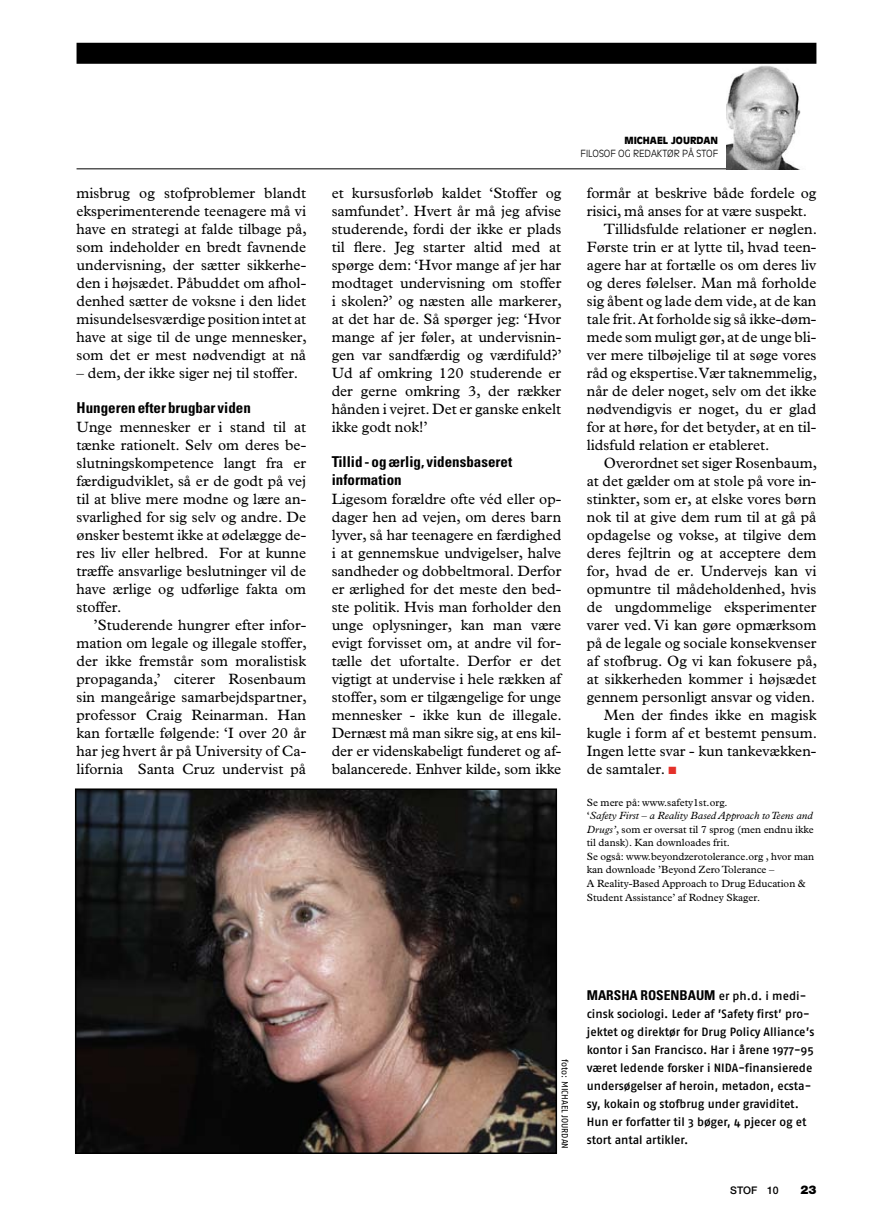
<style>
.page{position:relative;width:893px;height:1221px;background:#fff}
.page>*{position:absolute;margin:0;border:0;box-sizing:border-box;transform-origin:0 0}
.t1{font:15px/18px "Plantin";color:#000;text-align:justify}
.t2{font:700 condensed 15px/18px "Univers";color:#000}
.t3{font:700 condensed 13.5px "Univers";color:#000}
.t4{font:12px/18px "Fago No Med";letter-spacing:-.005em;color:#000}
.t5{font:900 12px "Helvetica Neue";color:#000}
.t6{font:10.5px/13.5px "Plantin";color:#000}
.t7{font:500 10.5px "Helvetica Neue";color:#000}
.t8{font:300 9.75px "Antique Olive";color:#000}
.t9{font:900 9.75px "Antique Olive";color:#000}
.t10{font:9px "Fago No";color:#000}
.s1{color:#e4312a}
.s2{font-style:italic}
.s3{font-family:"Fago No Med";font-weight:400;font-stretch:normal;font-size:12px}
</style>
<div class="page">
<div style="left:77px;top:43px;width:739px;height:21px;background:#000"></div>
<hr style="left:77px;top:168px;width:739px;height:1px;background:#000">
<img style="left:727px;top:65px;width:89px;height:104px">
<img style="left:78px;top:791px;width:476px;height:359px">
<div style="left:75px;top:788px;width:482px;height:365px;border:2px solid #000"></div>
<p class="t1" style="left:77px;top:184px;width:232px">misbrug og stofproblemer blandt eksperimenterende teenagere må vi have en strategi at falde tilbage på, som indeholder en bredt favnende undervisning, der sætter sikkerhe&shy;den i højsædet. Påbuddet om afhol&shy;denhed sætter de voksne i den lidet misundelsesværdige position intet at have at sige til de unge mennesker, som det er mest nødvendigt at nå</p>
<p class="t1" style="left:77px;top:364px;width:223px">– dem, der ikke siger nej til stoffer.</p>
<p class="t2" style="left:77px;top:398px;width:176px">Hungeren efter brugbar viden</p>
<p class="t1" style="left:77px;top:418px;width:231px">Unge mennesker er i stand til at tænke rationelt. Selv om deres be&shy;slutningskompetence langt fra er færdigudviklet, så er de godt på vej til at blive mere modne og lære an&shy;svarlighed for sig selv og andre. De ønsker bestemt ikke at ødelægge de&shy;res liv eller helbred. For at kunne træffe ansvarlige beslutninger vil de have ærlige og udførlige fakta om stoffer.</p>
<p class="t1" style="left:77px;top:616px;width:232px;text-indent:17px">’Studerende hungrer efter infor&shy;mation om legale og illegale stoffer, der ikke fremstår som mora-listisk propaganda,’ citerer Rosenbaum sin mangeårige samarbejdspartner, professor Craig Reinarman. Han kan fortælle følgende: ‘I over 20 år har jeg hvert år på University of Ca&shy;lifornia Santa Cruz undervist på</p>
<p class="t1" style="left:332px;top:184px;width:232px">et kursusforløb kaldet ‘Stoffer og samfundet’. Hvert år må jeg afvise studerende, fordi der ikke er plads til flere. Jeg starter altid med at spørge dem: ‘Hvor mange af jer har modtaget undervisning om stoffer i skolen?’ og næsten alle markerer, at det har de. Så spørger jeg: ‘Hvor mange af jer føler, at undervisnin&shy;gen var sandfærdig og værdifuld?’ Ud af omkring 120 studerende er der gerne omkring 3, der rækker hånden i vejret. Det er ganske enkelt ikke godt nok!’</p>
<p class="t2" style="left:332px;top:452px;width:182px">Tillid - og ærlig, vidensbaseret information</p>
<p class="t1" style="left:332px;top:490px;width:232px">Ligesom forældre ofte véd eller op&shy;dager hen ad vejen, om deres barn lyver, så har teenagere en færdighed i at gennemskue undvigelser, halve sandheder og dobbeltmoral. Derfor er ærlighed for det meste den bed&shy;ste politik. Hvis man forholder den unge oplysninger, kan man være evigt forvisset om, at andre vil for&shy;tælle det ufortalte. Derfor er det vigtigt at undervise i hele rækken af stoffer, som er tilgængelige for unge mennesker - ikke kun de illegale.<br>Dernæst må man sikre sig, at ens kil&shy;der er videnskabeligt funderet og af&shy;balancerede. Enhver kilde, som ikke</p>
<p class="t9" style="left:624px;top:134px;width:95px">MICHAEL JOURDAN</p>
<p class="t8" style="left:581px;top:148px;width:139px">FILOSOF OG REDAKTØR PÅ STOF</p>
<p class="t1" style="left:587px;top:184px;width:231px">formår at beskrive både fordele og</p>
<p class="t1" style="left:587px;top:202px;width:222px">risici, må anses for at være suspekt.</p>
<p class="t1" style="left:604px;top:220px;width:215px">Tillidsfulde relationer er nøglen.</p>
<p class="t1" style="left:587px;top:238px;width:231px">Første trin er at lytte til, hvad teen-</p>
<p class="t1" style="left:587px;top:256px;width:231px">agere har at fortælle os om deres liv</p>
<p class="t1" style="left:587px;top:274px;width:231px">og deres følelser. Man må forholde</p>
<p class="t1" style="left:587px;top:292px;width:231px">sig åbent og lade dem vide, at de kan</p>
<p class="t1" style="left:587px;top:310px;width:231px">tale frit. At forholde sig så ikke-døm-</p>
<p class="t1" style="left:587px;top:328px;width:231px">mede som muligt gør, at de unge bli-</p>
<p class="t1" style="left:587px;top:346px;width:231px">ver mere tilbøjelige til at søge vores</p>
<p class="t1" style="left:587px;top:364px;width:232px">råd og ekspertise. Vær taknemmelig,</p>
<p class="t1" style="left:587px;top:382px;width:231px">når de deler noget, selv om det ikke</p>
<p class="t1" style="left:587px;top:400px;width:231px">nødvendigvis er noget, du er glad</p>
<p class="t1" style="left:587px;top:418px;width:231px">for at høre, for det betyder, at en til-</p>
<p class="t1" style="left:587px;top:436px;width:184px">lidsfuld relation er etableret.</p>
<p class="t1" style="left:604px;top:454px;width:215px">Overordnet set siger Rosenbaum,</p>
<p class="t1" style="left:587px;top:472px;width:231px">at det gælder om at stole på vore in-</p>
<p class="t1" style="left:587px;top:490px;width:231px">stinkter, som er, at elske vores børn</p>
<p class="t1" style="left:587px;top:508px;width:231px">nok til at give dem rum til at gå på</p>
<p class="t1" style="left:587px;top:526px;width:231px">opdagelse og vokse, at tilgive dem</p>
<p class="t1" style="left:587px;top:544px;width:231px">deres fejltrin og at acceptere dem</p>
<p class="t1" style="left:587px;top:562px;width:231px">for, hvad de er. Undervejs kan vi</p>
<p class="t1" style="left:587px;top:580px;width:231px">opmuntre til mådeholdenhed, hvis</p>
<p class="t1" style="left:587px;top:598px;width:231px">de ungdommelige eksperimenter</p>
<p class="t1" style="left:587px;top:616px;width:231px">varer ved. Vi kan gøre opmærksom</p>
<p class="t1" style="left:587px;top:634px;width:231px">på de legale og sociale konsekvenser</p>
<p class="t1" style="left:587px;top:652px;width:232px">af stofbrug. Og vi kan fokusere på,</p>
<p class="t1" style="left:587px;top:670px;width:231px">at sikkerheden kommer i højsædet</p>
<p class="t1" style="left:587px;top:688px;width:230px">gennem personligt ansvar og viden.</p>
<p class="t1" style="left:604px;top:706px;width:214px">Men der findes ikke en magisk</p>
<p class="t1" style="left:587px;top:724px;width:232px">kugle i form af et bestemt pensum.</p>
<p class="t1" style="left:587px;top:742px;width:231px">Ingen lette svar - kun tankevækken-</p>
<p class="t1" style="left:587px;top:760px;width:91px">de samtaler. <span class="s1">■</span></p>
<p class="t6" style="left:587px;top:795px;width:229px">Se mere på: www.safety1st.org.<br>‘<span class="s2">Safety First – a Reality Based Approach to Teens and Drugs’</span>, som er oversat til 7 sprog (men endnu ikke til dansk). Kan downloades frit.<br>Se også: www.beyondzerotolerance.org , hvor man kan downloade ’Beyond Zero Tolerance –<br>A Reality-Based Approach to Drug Education &amp; Student Assistance’ af Rodney Skager.</p>
<p class="t10" style="left:570px;top:1059px;width:91px;rotate:90deg">foto: MICHAEL JOURDAN</p>
<p class="t3" style="left:587px;top:986px;width:221px">Marsha Rosenbaum <span class="s3">er ph.d. i medi-</span></p>
<p class="t4" style="left:587px;top:1004px;width:229px">cinsk sociologi. Leder af ’Safety first’ pro&shy;jektet og direktør for Drug Policy Alliance’s kontor i San Francisco. Har i årene 1977-95 været ledende forsker i NIDA-finansierede undersøgelser af heroin, metadon, ecsta&shy;sy, kokain og stofbrug under graviditet.<br>Hun er forfatter til 3 bøger, 4 pjecer og et stort antal artikler.</p>
<p class="t7" style="left:730px;top:1183px;width:50px">Stof 10</p>
<p class="t5" style="left:800px;top:1182px;width:18px">23</p>
</div>
